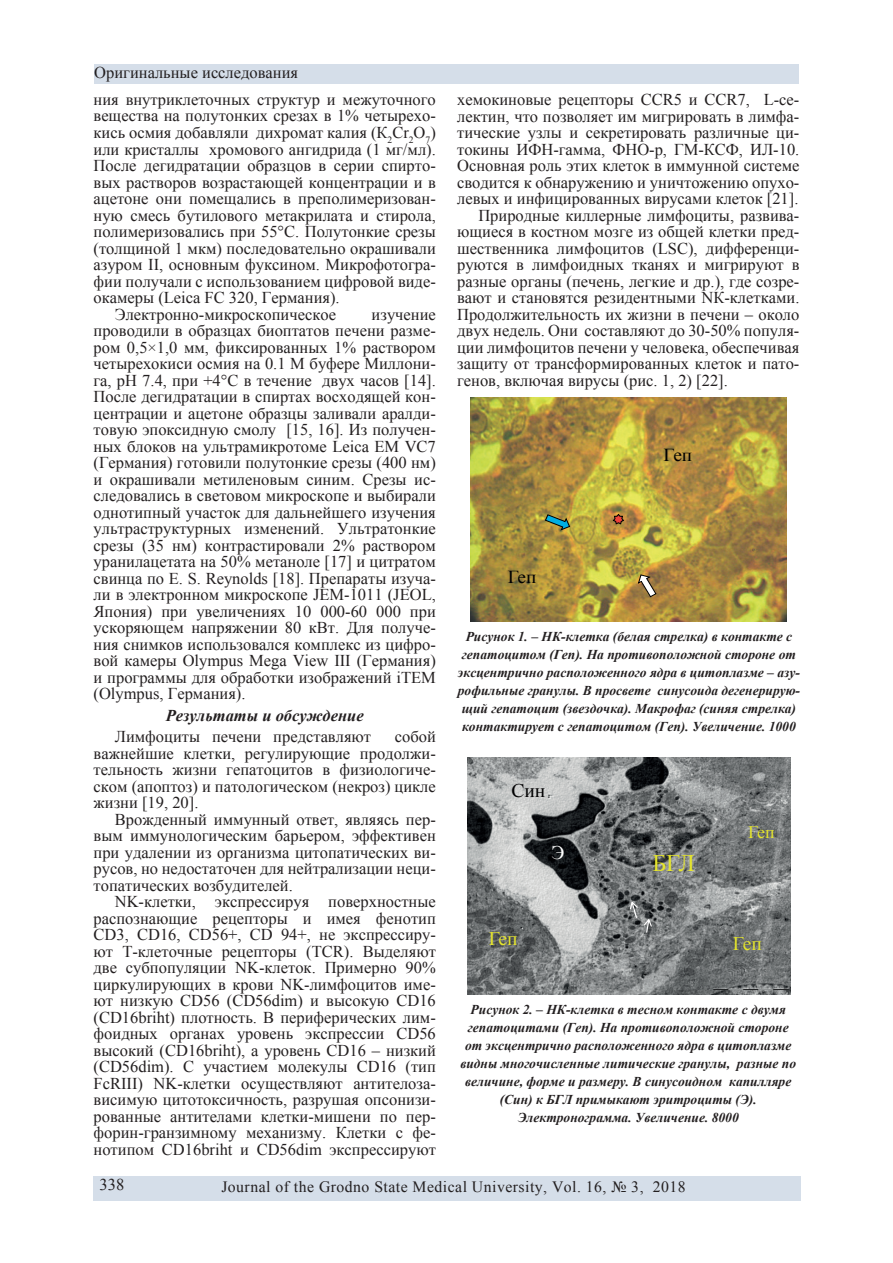
<style>
.page{position:relative;width:893px;height:1263px;background:#fff}
.page>*{position:absolute;margin:0;border:0;box-sizing:border-box;transform-origin:0 0}
.t1{font:23.7px "Times New Roman";color:#e5e52d}
.t2{font:19.2px "Times New Roman";letter-spacing:-.04em;color:#e5e52d}
.t3{font:19.2px "Times New Roman";color:#000001}
.t4{font:19.2px "Times New Roman";color:#fff}
.t5{font:18.3px "Times New Roman";letter-spacing:-.04em;color:#000001;scale:1.06 1}
.t6{font:17.55px "Times New Roman";color:#e5e52d}
.t7{font:16.5px/16.5px "Times New Roman";color:#231f20;text-align:justify}
.t8{font:italic 700 16.5px "Times New Roman";color:#231f20}
.t9{font:15.75px "Times New Roman";letter-spacing:.03em;color:#231f20}
.t10{font:italic 700 13.5px/18px "Times New Roman";color:#231f20;text-align:center}
</style>
<div class="page">
<div style="left:94px;top:1176px;width:707px;height:25px;background:#d5dee9"></div>
<div style="left:94px;top:65px;width:705px;height:19px;background:#d5dee9"></div>
<img style="left:468px;top:757px;width:322px;height:237px">
<svg style="left:629px;top:900px;width:24px;height:34px"></svg>
<img style="left:470px;top:398px;width:316px;height:224px">
<svg style="left:545px;top:514px;width:25px;height:16px"></svg>
<svg style="left:613px;top:514px;width:11px;height:10px"></svg>
<svg style="left:638px;top:574px;width:18px;height:23px"></svg>
<p class="t7" style="left:94px;top:64px;width:205px">Оригинальные исследования</p>
<p class="t7" style="left:94px;top:91px;width:344px">ния внутриклеточных структур и межуточного</p>
<p class="t7" style="left:94px;top:107px;width:344px">вещества на полутонких срезах в 1% четырехо-</p>
<p class="t7" style="left:94px;top:124px;width:344px">кись осмия добавляли дихромат калия (К<sub>2</sub>Сr<sub>2</sub>O<sub>7</sub>)</p>
<p class="t7" style="left:94px;top:140px;width:344px">или кристаллы хромового ангидрида (1 мг/мл).</p>
<p class="t7" style="left:94px;top:157px;width:344px">После дегидратации образцов в серии спирто-</p>
<p class="t7" style="left:94px;top:173px;width:344px">вых растворов возрастающей концентрации и в</p>
<p class="t7" style="left:94px;top:190px;width:344px">ацетоне они помещались в преполимеризован-</p>
<p class="t7" style="left:94px;top:206px;width:344px">ную смесь бутилового метакрилата и стирола,</p>
<p class="t7" style="left:94px;top:223px;width:344px">полимеризовались при 55°С. Полутонкие срезы</p>
<p class="t7" style="left:94px;top:239px;width:344px">(толщиной 1 мкм) последовательно окрашивали</p>
<p class="t7" style="left:94px;top:256px;width:344px">азуром II, основным фуксином. Микрофотогра-</p>
<p class="t7" style="left:94px;top:272px;width:344px">фии получали с использованием цифровой виде-</p>
<p class="t7" style="left:94px;top:289px;width:248px">окамеры (Leiсa FC 320, Германия).</p>
<p class="t7" style="left:115px;top:305px;width:223px">Электронно-микроскопическое</p>
<p class="t7" style="left:94px;top:305px;width:344px;text-indent:278px">изучение проводили в образцах биоптатов печени разме&shy;ром 0,5×1,0 мм, фиксированных 1% раствором четырехокиси осмия на 0.1 М буфере Миллони&shy;га, рН 7.4, при +4°С в течение двух часов [14].<br>После дегидратации в спиртах восходящей кон&shy;центрации и ацетоне образцы заливали аралди&shy;товую эпоксидную смолу [15, 16]. Из получен&shy;ных блоков на ультрамикротоме Leica EM VC7 (Германия) готовили полутонкие срезы (400 нм) и окрашивали метиленовым синим. Срезы ис&shy;следовались в световом микроскопе и выбирали однотипный участок для дальнейшего изучения ультраструктурных изменений. Ультратонкие срезы (35 нм) контрастировали 2% раствором уранилацетата на 50% метаноле [17] и цитратом свинца по E. S. Reynolds [18]. Препараты изуча&shy;ли в электронном микроскопе JEМ-1011 (JEOL, Япония) при увеличениях 10 000-60 000 при ускоряющем напряжении 80 кВт. Для получе&shy;ния снимков использовался комплекс из цифро&shy;вой камеры Olympus Mega View III (Германия) и программы для обработки изображений iTEM (Olympus, Германия).</p>
<p class="t8" style="left:166px;top:704px;width:199px">Результаты и обсуждение</p>
<p class="t7" style="left:115px;top:728px;width:258px">Лимфоциты печени представляют</p>
<p class="t7" style="left:94px;top:728px;width:344px;text-indent:301px">собой важнейшие клетки, регулирующие продолжи&shy;тельность жизни гепатоцитов в физиологиче&shy;ском (апоптоз) и патологическом (некроз) цикле жизни [19, 20].</p>
<p class="t7" style="left:94px;top:810px;width:344px;text-indent:21px">Врожденный иммунный ответ, являясь пер&shy;вым иммунологическим барьером, эффективен при удалении из организма цитопатических ви&shy;русов, но недостаточен для нейтрализации неци&shy;топатических возбудителей.</p>
<p class="t7" style="left:94px;top:893px;width:344px;text-indent:21px">NK-клетки, экспрессируя поверхностные распознающие рецепторы и имея фенотип CD3, CD16, CD56+, CD 94+, не экспрессиру&shy;ют Т-клеточные рецепторы (TCR). Выделяют две субпопуляции NK-клеток. Примерно 90% циркулирующих в крови NK-лимфоцитов име&shy;ют низкую CD56 (CD56dim) и высокую CD16 (CD16briht) плотность. В периферических лим&shy;фоидных органах уровень экспрессии CD56 высокий (CD16briht), а уровень CD16 – низкий (CD56dim). С участием молекулы CD16 (тип FcRIII) NK-клетки осуществляют антителоза&shy;висимую цитотоксичность, разрушая опсонизи&shy;рованные антителами клетки-мишени по пер&shy;форин-гранзимному механизму. Клетки с фе&shy;нотипом CD16briht и CD56dim экспрессируют</p>
<p class="t7" style="left:457px;top:91px;width:344px">хемокиновые рецепторы CCR5 и CCR7, L-се-</p>
<p class="t7" style="left:457px;top:107px;width:344px">лектин, что позволяет им мигрировать в лимфа-</p>
<p class="t7" style="left:457px;top:124px;width:344px">тические узлы и секретировать различные ци-</p>
<p class="t7" style="left:457px;top:140px;width:344px">токины ИФН-гамма, ФНО-р, ГМ-КСФ, ИЛ-10.</p>
<p class="t7" style="left:457px;top:157px;width:344px">Основная роль этих клеток в иммунной системе</p>
<p class="t7" style="left:457px;top:173px;width:344px">сводится к обнаружению и уничтожению опухо-</p>
<p class="t7" style="left:457px;top:190px;width:343px">левых и инфицированных вирусами клеток [21].</p>
<p class="t7" style="left:478px;top:206px;width:323px">Природные киллерные лимфоциты, развива-</p>
<p class="t7" style="left:457px;top:223px;width:344px">ющиеся в костном мозге из общей клетки пред-</p>
<p class="t7" style="left:457px;top:239px;width:344px">шественника лимфоцитов (LSC), дифференци-</p>
<p class="t7" style="left:457px;top:256px;width:344px">руются в лимфоидных тканях и мигрируют в</p>
<p class="t7" style="left:457px;top:272px;width:344px">разные органы (печень, легкие и др.), где созре-</p>
<p class="t7" style="left:457px;top:289px;width:344px">вают и становятся резидентными NК-клетками.</p>
<p class="t7" style="left:457px;top:305px;width:344px">Продолжительность их жизни в печени – около</p>
<p class="t7" style="left:457px;top:322px;width:344px">двух недель. Они составляют до 30-50% популя-</p>
<p class="t7" style="left:457px;top:338px;width:344px">ции лимфоцитов печени у человека, обеспечивая</p>
<p class="t7" style="left:457px;top:355px;width:344px">защиту от трансформированных клеток и пато-</p>
<p class="t7" style="left:457px;top:371px;width:272px">генов, включая вирусы (рис. 1, 2) [22].</p>
<p class="t5" style="left:508px;top:564px;width:28px">Геп</p>
<p class="t5" style="left:664px;top:443px;width:28px">Геп</p>
<p class="t10" style="left:458px;top:627px;width:344px">Рисунок 1. – НК-клетка (белая стрелка) в контакте с гепатоцитом (Геп). На противоположной стороне от эксцентрично расположенного ядра в цитоплазме – азу&shy;рофильные гранулы. В просвете синусоида дегенерирую&shy;щий гепатоцит (звездочка). Макрофаг (синяя стрелка) контактирует с гепатоцитом (Геп). Увеличение. 1000</p>
<p class="t3" style="left:511px;top:778px;width:36px">Син</p>
<p class="t4" style="left:552px;top:840px;width:14px">Э</p>
<h1 class="t1" style="left:652px;top:847px;width:44px">БГЛ</h1>
<p class="t6" style="left:748px;top:820px;width:28px">Геп</p>
<p class="t2" style="left:489px;top:926px;width:31px">Геп</p>
<p class="t2" style="left:733px;top:931px;width:31px">Геп</p>
<p class="t10" style="left:460px;top:1000px;width:337px">Рисунок 2. – НК-клетка в тесном контакте с двумя гепатоцитами (Геп). На противоположной стороне от эксцентрично расположенного ядра в цитоплазме видны многочисленные литические гранулы, разные по величине, форме и размеру. В синусоидном капилляре (Син) к БГЛ примыкают эритроциты (Э).<br>Электронограмма. Увеличение. 8000</p>
<p class="t7" style="left:100px;top:1176px;width:26px">338</p>
<p class="t9" style="left:221px;top:1176px;width:466px">Journal of the Grodno State Medical University, Vol. 16, № 3, 2018</p>
</div>
